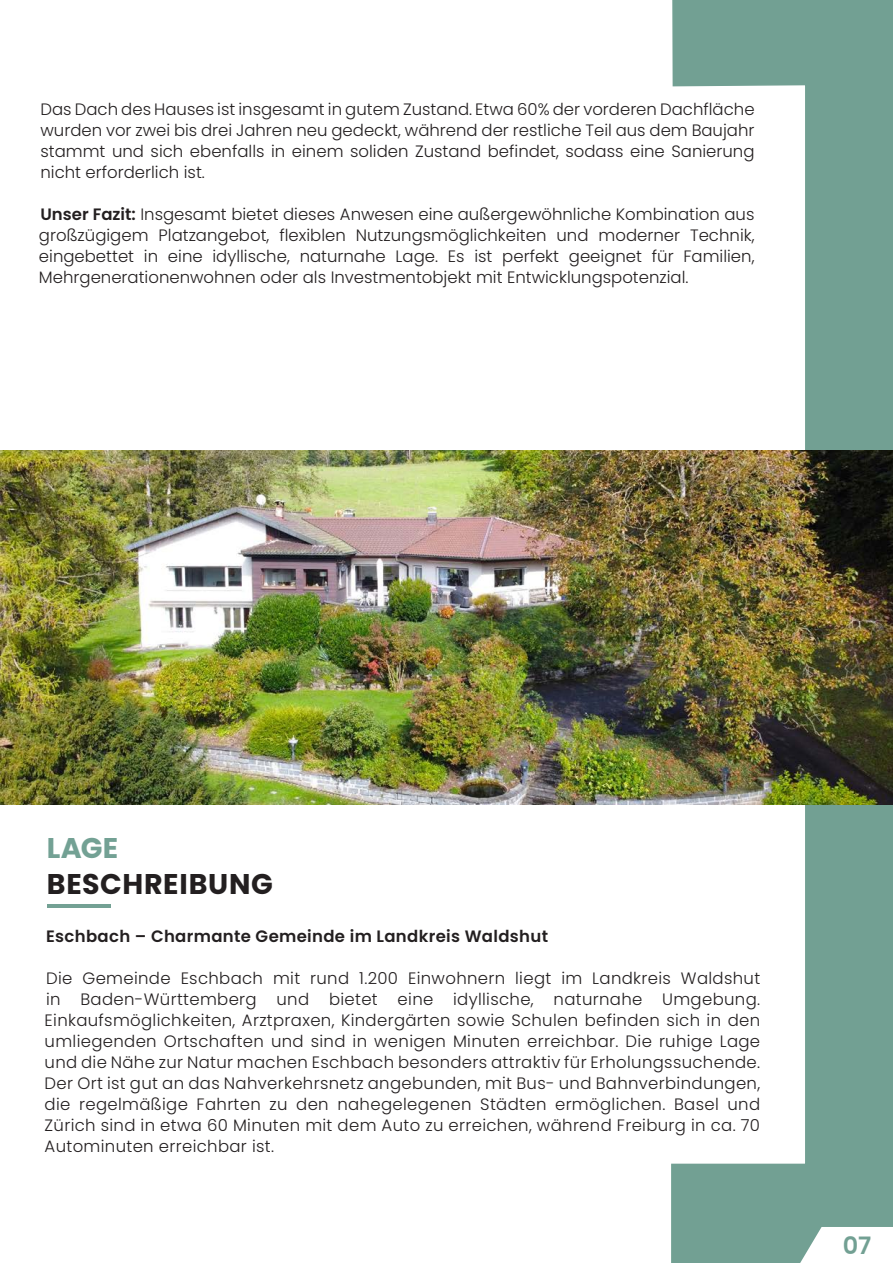
<style>
.page{position:relative;width:893px;height:1263px;background:#fff}
.page>*{position:absolute;margin:0;border:0;box-sizing:border-box;transform-origin:0 0}
.t1{font:700 28.5px "Poppins";letter-spacing:.025em;color:#231f20}
.t2{font:700 28.5px "Poppins";color:#73a194}
.t3{font:600 24px "Poppins";color:#72a093}
.t4{font:300 16.5px/21px "Poppins";color:#231f20;text-align:justify}
.t5{font:600 16.5px "Poppins";letter-spacing:.02em;color:#231f20}
.s1{font-weight:600}
</style>
<div class="page">
<svg style="left:671px;top:0;width:222px;height:1263px"></svg>
<svg style="left:800px;top:1227px;width:93px;height:36px"></svg>
<hr style="left:47px;top:905px;width:64px;height:3px;background:#73a194">
<img style="left:0;top:450px;width:893px;height:355px">
<p class="t4" style="left:40px;top:99px;width:716px">Das Dach des Hauses ist insgesamt in gutem Zustand. Etwa 60% der vorderen Dachfläche wurden vor zwei bis drei Jahren neu gedeckt, während der restliche Teil aus dem Baujahr stammt und sich ebenfalls in einem soliden Zustand befindet, sodass eine Sanierung nicht erforderlich ist.</p>
<p class="t4" style="left:39px;top:204px;width:717px"><span class="s1">Unser Fazit:</span> Insgesamt bietet dieses Anwesen eine außergewöhnliche Kombination aus großzügigem Platzangebot, flexiblen Nutzungsmöglichkeiten und moderner Technik, eingebettet in eine idyllische, naturnahe Lage. Es ist perfekt geeignet für Familien, Mehrgenerationenwohnen oder als Investmentobjekt mit Entwicklungspotenzial.</p>
<p class="t2" style="left:47px;top:831px;width:73px">LAGE</p>
<p class="t1" style="left:47px;top:867px;width:228px">BESCHREIBUNG</p>
<p class="t5" style="left:46px;top:926px;width:503px">Eschbach – Charmante Gemeinde im Landkreis Waldshut</p>
<p class="t4" style="left:45px;top:968px;width:717px">Die Gemeinde Eschbach mit rund 1.200 Einwohnern liegt im Landkreis Waldshut in Baden-Württemberg und bietet eine idyllische, naturnahe Umgebung.<br>Einkaufsmöglichkeiten, Arztpraxen, Kindergärten sowie Schulen befinden sich in den umliegenden Ortschaften und sind in wenigen Minuten erreichbar. Die ruhige Lage und die Nähe zur Natur machen Eschbach besonders attraktiv für Erholungssuchende.<br>Der Ort ist gut an das Nahverkehrsnetz angebunden, mit Bus- und Bahnverbindungen, die regelmäßige Fahrten zu den nahegelegenen Städten ermöglichen. Basel und Zürich sind in etwa 60 Minuten mit dem Auto zu erreichen, während Freiburg in ca. 70<br>Autominuten erreichbar ist.</p>
<p class="t3" style="left:843px;top:1231px;width:30px">07</p>
</div>
